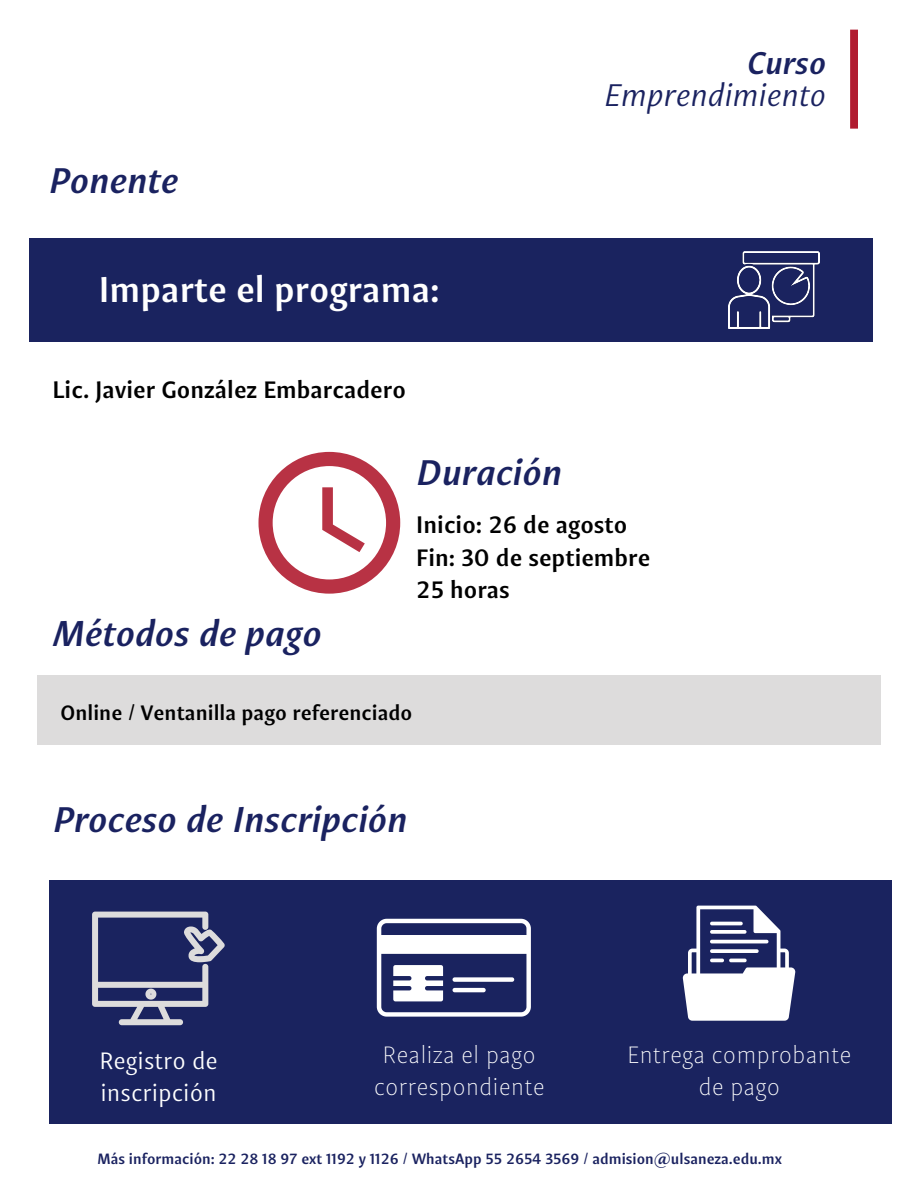
<style>
.page{position:relative;width:918px;height:1188px;background:#fff}
.page>*{position:absolute;margin:0;border:0;box-sizing:border-box;transform-origin:0 0}
.t1{font:italic 700 36px "Indivisa Text Sans";color:#1a2260}
.t2{font:700 36px "Indivisa Text Sans";color:#fff}
.t3{font:italic 31.65px "Indivisa Text Sans";color:#1a2260}
.t4{font:italic 700 31.65px "Indivisa Text Sans";color:#1a2260}
.t5{font:700 24px "Indivisa Text Sans";color:#000}
.t6{font:300 24px "Indivisa Text Sans";color:#fff}
.t7{font:24px/32.7px "Indivisa Text Sans";color:#fff}
.t8{font:700 21px "Indivisa Text Sans";color:#000}
.t9{font:700 15px "Indivisa Text Sans";color:#1a2260}
</style>
<div class="page">
<div style="left:30px;top:238px;width:843px;height:103px;background:#1a235f"></div>
<img style="left:728px;top:252px;width:91px;height:76px">
<svg style="left:258px;top:452px;width:142px;height:142px"></svg>
<div style="left:38px;top:675px;width:843px;height:70px;background:#dddcdc"></div>
<div style="left:49px;top:881px;width:843px;height:243px;background:#1a235f"></div>
<svg style="left:92px;top:912px;width:133px;height:113px"></svg>
<svg style="left:377px;top:919px;width:154px;height:98px"></svg>
<svg style="left:683px;top:906px;width:112px;height:115px"></svg>
<div style="left:850px;top:30px;width:8px;height:99px;background:#b11c30"></div>
<p class="t1" style="left:49px;top:159px;width:131px">Ponente</p>
<p class="t2" style="left:99px;top:268px;width:343px">Imparte el programa:</p>
<p class="t5" style="left:53px;top:375px;width:355px">Lic. Javier González Embarcadero</p>
<p class="t4" style="left:747px;top:44px;width:81px">Curso</p>
<p class="t3" style="left:604px;top:76px;width:224px">Emprendimiento</p>
<p class="t1" style="left:53px;top:611px;width:270px">Métodos de pago</p>
<p class="t1" style="left:416px;top:451px;width:148px">Duración</p>
<p class="t5" style="left:416px;top:510px;width:213px">Inicio: 26 de agosto</p>
<p class="t5" style="left:416px;top:543px;width:236px">Fin: 30 de septiembre</p>
<p class="t5" style="left:416px;top:576px;width:95px">25 horas</p>
<p class="t8" style="left:61px;top:700px;width:353px">Online / Ventanilla pago referenciado</p>
<p class="t1" style="left:53px;top:798px;width:357px">Proceso de Inscripción</p>
<p class="t7" style="left:99px;top:1044px;width:120px">Registro de inscripción</p>
<p class="t6" style="left:383px;top:1040px;width:155px">Realiza el pago</p>
<p class="t6" style="left:374px;top:1072px;width:172px">correspondiente</p>
<p class="t6" style="left:627px;top:1040px;width:226px">Entrega comprobante</p>
<p class="t6" style="left:698px;top:1072px;width:83px">de pago</p>
<p class="t9" style="left:98px;top:1150px;width:686px">Más información: 22 28 18 97 ext 1192 y 1126 / WhatsApp 55 2654 3569 / admision@ulsaneza.edu.mx</p>
</div>
